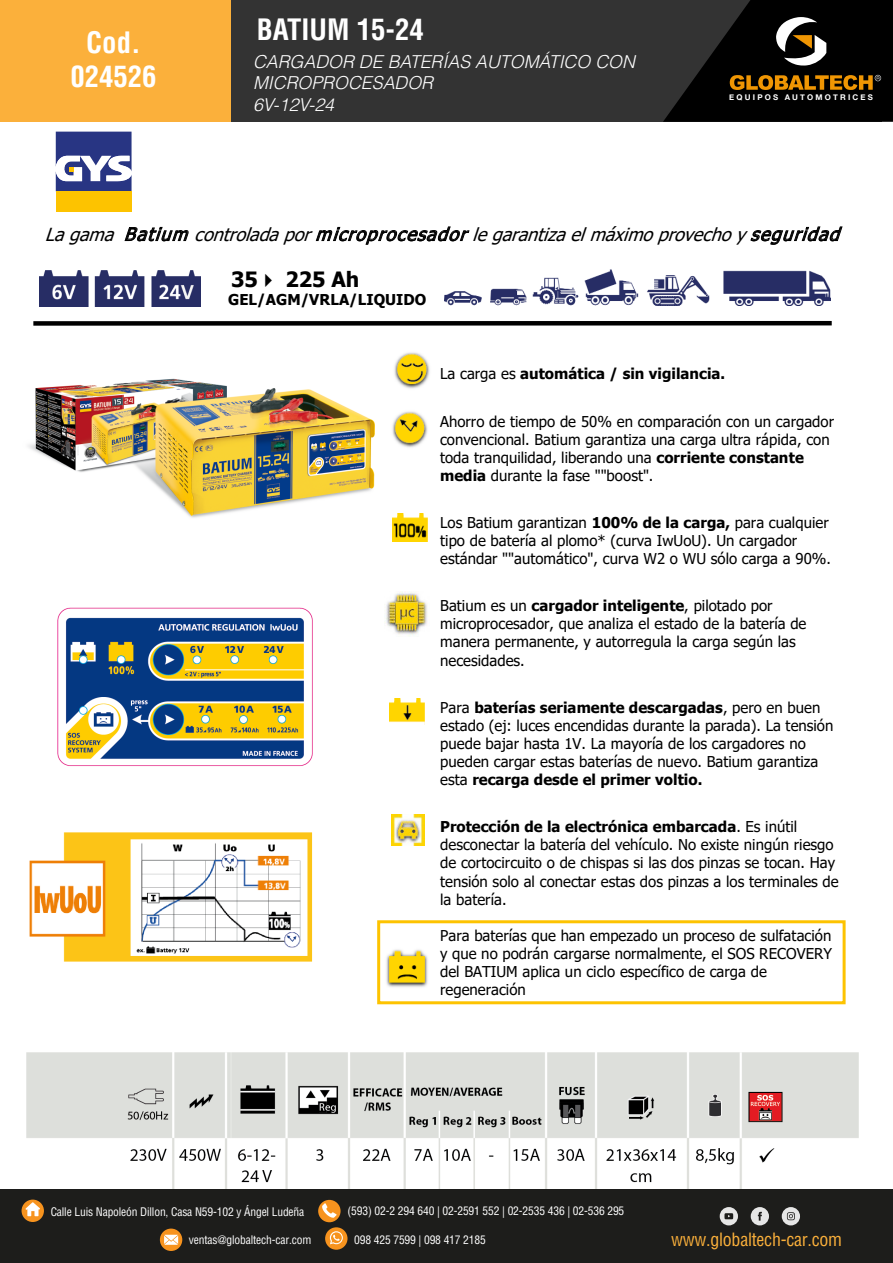
<style>
.page{position:relative;width:893px;height:1263px;background:#fff}
.page>*{position:absolute;margin:0;border:0;box-sizing:border-box;transform-origin:0 0}
.t1{font:700 condensed 28.8px/34.5px "Helvetica LT Std";color:#fff;text-align:center}
.t2{font:700 21px "Tahoma";letter-spacing:-.005em;color:#000}
.t3{font:italic 18px "Tahoma";color:#000}
.t4{font:italic 300 17.85px/21.5px "Helvetica LT Std";color:#fff}
.t5{font:condensed 17.85px "Helvetica LT Std";letter-spacing:-.015em;color:#fbb03b}
.t6{font:15px/18.1px "Tahoma";color:#000}
.t7{font:700 15px "Tahoma";color:#000}
.t8{font:condensed 11.55px "Helvetica LT Std";letter-spacing:-.015em;color:#fff}
.t9{font:700 7.8px "Helvetica Neue";color:#fff}
.s1{font-weight:400}
.s2{font-weight:700}
</style>
<div class="page">
<img style="left:28px;top:378px;width:347px;height:584px">
<img style="left:26px;top:1052px;width:833px;height:137px">
<svg style="left:125px;top:227px;width:64px;height:14px"></svg>
<svg style="left:316px;top:226px;width:154px;height:19px"></svg>
<svg style="left:750px;top:226px;width:93px;height:19px"></svg>
<div style="left:33px;top:321px;width:799px;height:5px;background:#000"></div>
<img style="left:392px;top:513px;width:36px;height:29px">
<img style="left:394px;top:352px;width:36px;height:37px">
<img style="left:389px;top:699px;width:36px;height:26px">
<img style="left:391px;top:814px;width:33px;height:31px">
<img style="left:386px;top:591px;width:42px;height:45px">
<img style="left:392px;top:411px;width:36px;height:37px">
<img style="left:386px;top:949px;width:42px;height:38px">
<div style="left:377px;top:920px;width:469px;height:84px;border:3px solid #fdc300"></div>
<img style="left:445px;top:269px;width:386px;height:36px">
<img style="left:40px;top:271px;width:160px;height:36px">
<div style="left:0;top:0;width:231px;height:122px;background:#fbb03b"></div>
<div style="left:231px;top:0;width:651px;height:122px;background:#333"></div>
<div style="left:0;top:1189px;width:893px;height:74px;background:#1d1d1b"></div>
<div style="left:22px;top:1199px;width:22px;height:23px;background:#f7931e;border-radius:50%"></div>
<svg style="left:160px;top:1228px;width:22px;height:23px"></svg>
<div style="left:325px;top:1227px;width:22px;height:23px;background:#f7931e;border-radius:50%"></div>
<div style="left:318px;top:1200px;width:23px;height:22px;background:#f7931e;border-radius:50%"></div>
<svg style="left:25px;top:1202px;width:15px;height:14px"></svg>
<svg style="left:164px;top:1235px;width:14px;height:10px"></svg>
<svg style="left:322px;top:1203px;width:15px;height:15px"></svg>
<svg style="left:330px;top:1231px;width:13px;height:13px"></svg>
<svg style="left:751px;top:1207px;width:18px;height:18px"></svg>
<svg style="left:720px;top:1207px;width:18px;height:18px"></svg>
<svg style="left:782px;top:1207px;width:18px;height:18px"></svg>
<svg style="left:663px;top:0;width:230px;height:122px"></svg>
<div style="left:56px;top:191px;width:76px;height:20px;background:#fdc300"></div>
<svg style="left:56px;top:132px;width:76px;height:59px"></svg>
<h1 class="t1" style="left:70px;top:25px;width:88px">Cod.<br>024526</h1>
<h1 class="t1" style="left:257px;top:12px;width:169px">BATIUM 15-24</h1>
<p class="t4" style="left:253px;top:51px;width:383px">CARGADOR DE BATERÍAS AUTOMÁTICO CON<br>MICROPROCESADOR<br>6V-12V-24</p>
<p class="t9" style="left:729px;top:93px;width:145px">E Q U I P O S A U T O M O T R I C E S</p>
<p class="t3" style="left:45px;top:222px;width:804px">Lagama Batium controladapor microprocesador le garantiza el máximoprovechoy seguridad</p>
<h2 class="t2" style="left:231px;top:264px;width:130px">35✔ 225 Ah</h2>
<p class="t7" style="left:228px;top:289px;width:200px">GEL/AGM/VRLA/LIQUIDO</p>
<p class="t7" style="left:440px;top:363px;width:286px"><span class="s1">La carga es</span> automática / sin vigilancia.</p>
<p class="t6" style="left:440px;top:413px;width:395px">Ahorro de tiempo de 50% en comparación con un cargador convencional. Batium garantiza una carga ultra rápida, con toda tranquilidad, liberando una <span class="s2">corriente constante media</span> durante la fase ""boost".</p>
<p class="t6" style="left:440px;top:514px;width:392px">Los Batium garantizan <span class="s2">100% de la carga,</span> para cualquier tipo de batería al plomo* (curva IwUoU). Un cargador estándar ""automático", curva W2 o WU sólo carga a 90%.</p>
<p class="t6" style="left:440px;top:598px;width:368px">Batium es un <span class="s2">cargador inteligente</span>, pilotado por microprocesador, que analiza el estado de la batería de manera permanente, y autorregula la carga según las necesidades.</p>
<p class="t6" style="left:440px;top:699px;width:395px">Para <span class="s2">baterías seriamente descargadas</span>, pero en buen estado (ej: luces encendidas durante la parada). La tensión puede bajar hasta 1V. La mayoría de los cargadores no pueden cargar estas baterías de nuevo. Batium garantiza esta <span class="s2">recarga desde el primer voltio.</span></p>
<p class="t6" style="left:440px;top:818px;width:400px"><span class="s2">Protección de la electrónica embarcada</span>. Es inútil desconectar la batería del vehículo. No existe ningún riesgo de cortocircuito o de chispas si las dos pinzas se tocan. Hay tensión solo al conectar estas dos pinzas a los terminales de la batería.</p>
<p class="t6" style="left:440px;top:927px;width:394px">Para baterías que han empezado un proceso de sulfatación y que no podrán cargarse normalmente, el SOS RECOVERY del BATIUM aplica un ciclo específico de carga de regeneración</p>
<p class="t8" style="left:51px;top:1204px;width:255px">Calle Luis Napoleón Dillon, Casa N59-102 y Ángel Ludeña</p>
<p class="t8" style="left:348px;top:1204px;width:278px">(593) 02-2 294 640 | 02-2591 552 | 02-2535 436 | 02-536 295</p>
<p class="t8" style="left:189px;top:1232px;width:124px">ventas@globaltech-car.com</p>
<p class="t8" style="left:354px;top:1232px;width:133px">098 425 7599 | 098 417 2185</p>
<p class="t5" style="left:671px;top:1228px;width:173px">www.globaltech-car.com</p>
</div>
